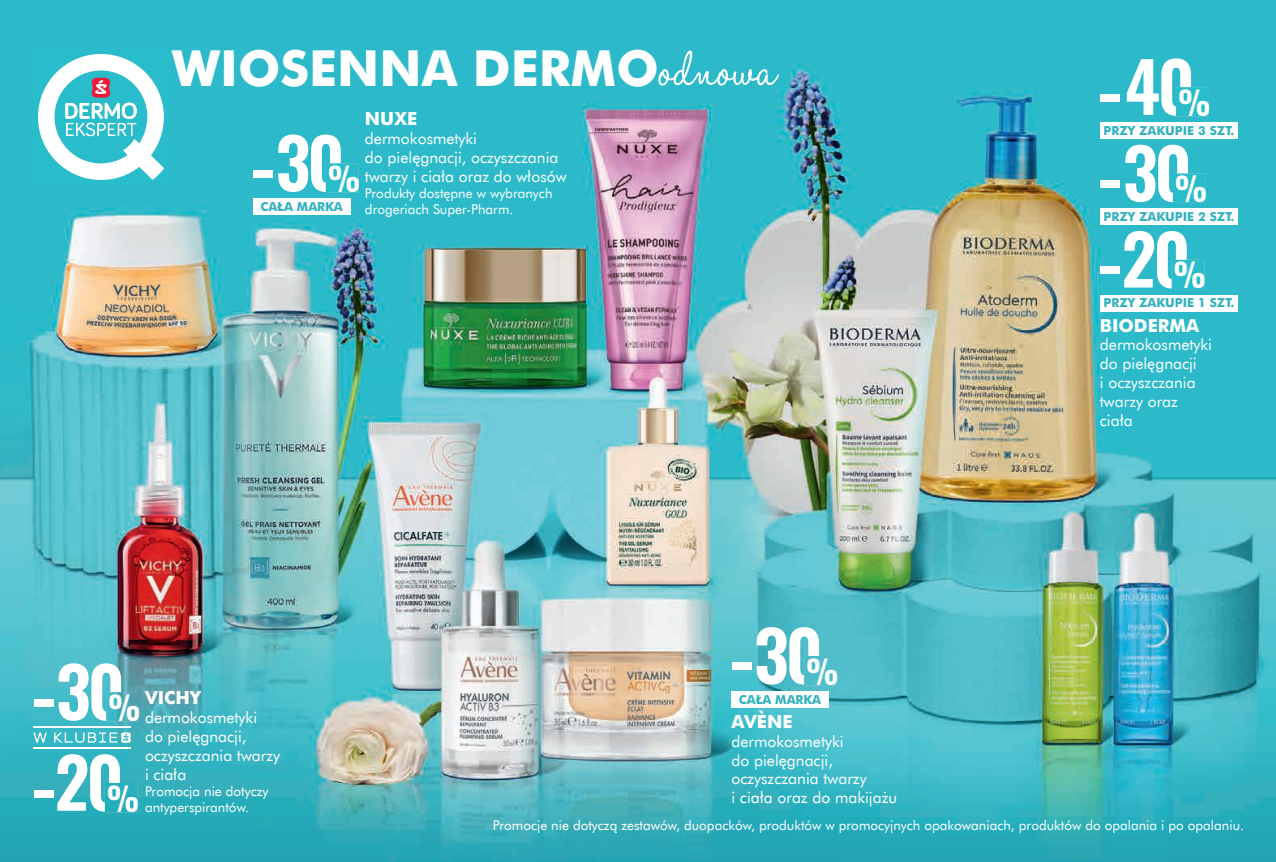
<style>
.page{position:relative;width:1276px;height:862px;background:#fff}
.page>*{position:absolute;margin:0;border:0;box-sizing:border-box;transform-origin:0 0}
.t1{font:600 68.85px "Oswald";letter-spacing:-.035em;color:#fff}
.t2{font:700 49.5px "Futura EU";color:#fff}
.t3{font:700 18px "Futura EU";color:#fff}
.t4{font:15.75px/18.9px "Futura EU";color:#fff}
.t5{font:13.5px/16.2px "Futura EU";color:#fff}
.t6{font:700 12.38px "Futura EU";color:#34b2c0}
.s1{font-family:"Halo Handletter";font-weight:400;font-size:65.25px}
.s2{font-size:75.6px}
.s3{font-size:32.62px}
</style>
<div class="page">
<img style="left:0;top:0;width:1276px;height:861px">
<img style="left:105px;top:782px;width:33px;height:29px">
<img style="left:1171px;top:260px;width:33px;height:29px">
<div style="left:1100px;top:294px;width:137px;height:17px;background:#fff"></div>
<img style="left:326px;top:163px;width:33px;height:29px">
<div style="left:253px;top:198px;width:97px;height:17px;background:#fff"></div>
<img style="left:804px;top:655px;width:33px;height:30px">
<div style="left:731px;top:690px;width:97px;height:17px;background:#fff"></div>
<img style="left:106px;top:691px;width:33px;height:30px">
<hr style="left:33px;top:726px;width:98px;height:1px;background:#fff">
<hr style="left:33px;top:746px;width:98px;height:2px;background:#fff">
<svg style="left:33px;top:732px;width:14px;height:10px"></svg>
<svg style="left:54px;top:732px;width:77px;height:10px"></svg>
<img style="left:1176px;top:87px;width:33px;height:29px">
<div style="left:1100px;top:122px;width:137px;height:17px;background:#fff"></div>
<img style="left:1173px;top:173px;width:32px;height:30px">
<div style="left:1100px;top:208px;width:137px;height:17px;background:#fff"></div>
<div style="left:32px;top:48px;width:138px;height:138px;background:#29bccb"></div>
<svg style="left:38px;top:54px;width:126px;height:126px"></svg>
<h2 class="t2" style="left:172px;top:38px;width:606px">WIOSENNA DERMO<span class="s1">odnowa</span></h2>
<p class="t3" style="left:365px;top:107px;width:54px">NUXE</p>
<p class="t4" style="left:365px;top:129px;width:203px">dermokosmetyki<br>do pielęgnacji, oczyszczania twarzy i ciała oraz do włosów</p>
<p class="t5" style="left:365px;top:185px;width:189px">Produkty dostępne w wybranych drogeriach Super-Pharm.</p>
<h1 class="t1" style="left:248px;top:115px;width:113px"><span class="s2">-</span>30 <span class="s3">%</span></h1>
<p class="t6" style="left:261px;top:199px;width:84px">CAŁA MARKA</p>
<h1 class="t1" style="left:29px;top:643px;width:113px"><span class="s2">-</span>30 <span class="s3">%</span></h1>
<p class="t3" style="left:145px;top:686px;width:57px">VICHY</p>
<p class="t4" style="left:145px;top:708px;width:137px">dermokosmetyki<br>do pielęgnacji, oczyszczania twarzy i ciała</p>
<p class="t5" style="left:145px;top:783px;width:125px">Promocja nie dotyczy antyperspirantów.</p>
<h1 class="t1" style="left:29px;top:734px;width:112px"><span class="s2">-</span>20 <span class="s3">%</span></h1>
<h1 class="t1" style="left:727px;top:607px;width:113px"><span class="s2">-</span>30 <span class="s3">%</span></h1>
<p class="t6" style="left:739px;top:691px;width:84px">CAŁA MARKA</p>
<p class="t3" style="left:731px;top:709px;width:63px">AVÈNE</p>
<p class="t4" style="left:731px;top:731px;width:167px">dermokosmetyki<br>do pielęgnacji, oczyszczania twarzy<br>i ciała oraz do makijażu</p>
<h1 class="t1" style="left:1095px;top:39px;width:116px"><span class="s2">-</span>40 <span class="s3">%</span></h1>
<p class="t6" style="left:1103px;top:123px;width:132px">PRZY ZAKUPIE 3 SZT.</p>
<h1 class="t1" style="left:1095px;top:125px;width:113px"><span class="s2">-</span>30 <span class="s3">%</span></h1>
<p class="t6" style="left:1103px;top:209px;width:132px">PRZY ZAKUPIE 2 SZT.</p>
<h1 class="t1" style="left:1095px;top:211px;width:112px"><span class="s2">-</span>20 <span class="s3">%</span></h1>
<p class="t6" style="left:1103px;top:295px;width:132px">PRZY ZAKUPIE 1 SZT.</p>
<p class="t3" style="left:1100px;top:314px;width:101px">BIODERMA</p>
<p class="t4" style="left:1100px;top:335px;width:114px">dermokosmetyki do pielęgnacji<br>i oczyszczania twarzy oraz ciała</p>
<p class="t5" style="left:493px;top:817px;width:753px">Promocje nie dotyczą zestawów, duopacków, produktów w promocyjnych opakowaniach, produktów do opalania i po opalaniu.</p>
</div>
